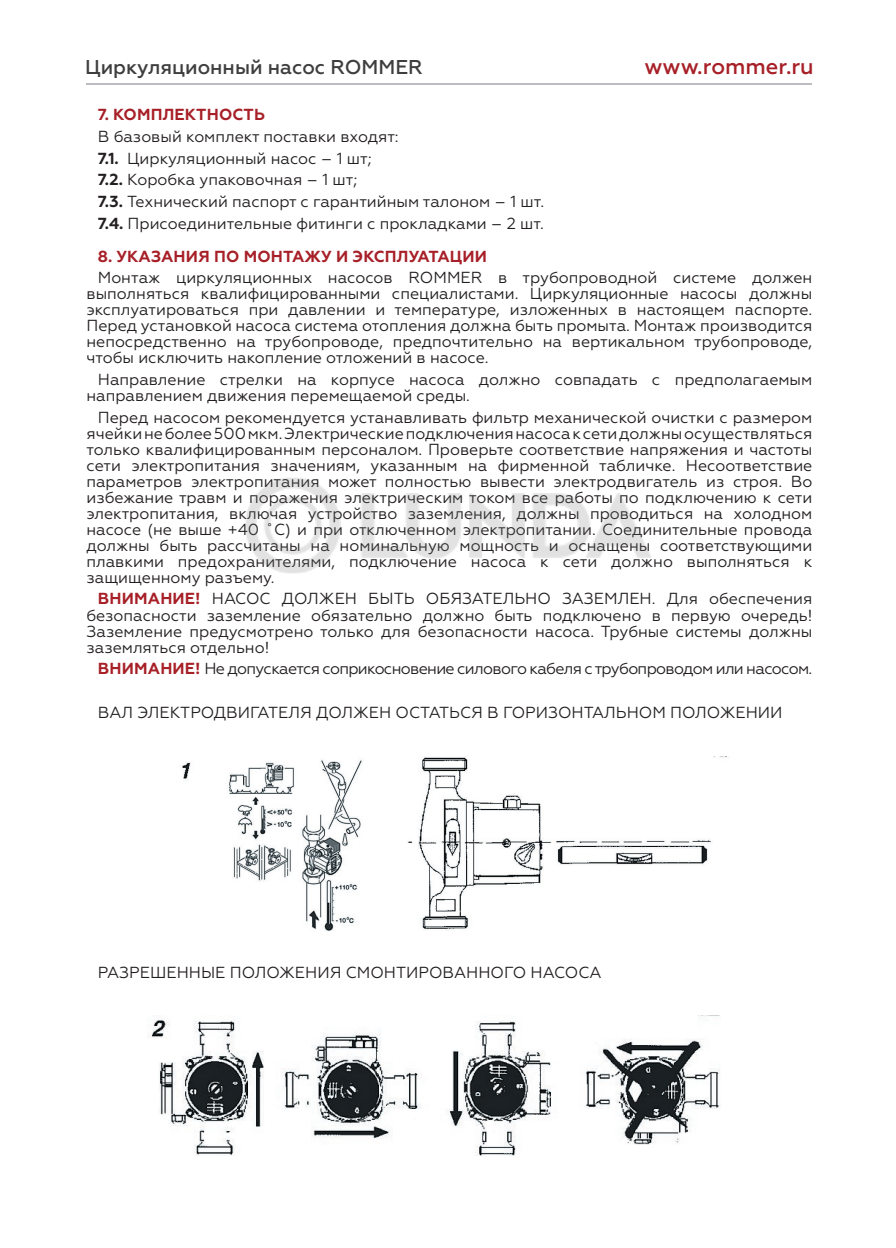
<style>
.page{position:relative;width:896px;height:1248px;background:#fff}
.page>*{position:absolute;margin:0;border:0;box-sizing:border-box;transform-origin:0 0}
.t1{font:500 22px "Geometria";color:#a71f27}
.t2{font:500 20px "Geometria";color:#3e3e3f}
.t3{font:16px/16px "Geometria";color:#231f20;text-align:justify}
.t4{font:16px "Geometria";letter-spacing:-.04em;color:#231f20}
.t5{font:700 16px "Geometria";letter-spacing:.01em;color:#a71f27}
.s1{font-weight:700}
.s2{font-weight:700;color:#a71f27}
</style>
<div class="page">
<hr style="left:86px;top:84px;width:726px;height:1px;background:#bcbdc0">
<img style="left:182px;top:756px;width:547px;height:175px">
<img style="left:151px;top:1015px;width:569px;height:141px">
<img style="left:246px;top:478px;width:405px;height:95px">
<p class="t2" style="left:85px;top:55px;width:339px">Циркуляционный насос ROMMER</p>
<h1 class="t1" style="left:644px;top:53px;width:171px">www.rommer.ru</h1>
<p class="t5" style="left:98px;top:105px;width:169px">7. КОМПЛЕКТНОСТЬ</p>
<p class="t3" style="left:98px;top:125px;width:448px;line-height:21.6px;text-align:left">В базовый комплект поставки входят:<br><span class="s1">7.1.</span> Циркуляционный насос – 1 шт;<br><span class="s1">7.2.</span> Коробка упаковочная – 1 шт;<br><span class="s1">7.3.</span> Технический паспорт с гарантийным талоном – 1 шт.<br><span class="s1">7.4.</span> Присоединительные фитинги с прокладками – 2 шт.</p>
<p class="t5" style="left:98px;top:246px;width:391px">8. УКАЗАНИЯ ПО МОНТАЖУ И ЭКСПЛУАТАЦИИ</p>
<p class="t3" style="left:86px;top:270px;width:727px;text-indent:11px">Монтаж циркуляционных насосов ROMMER в трубопроводной системе должен выполняться квалифицированными специалистами. Циркуляционные насосы должны эксплуатироваться при давлении и температуре, изложенных в настоящем паспорте.<br>Перед установкой насоса система отопления должна быть промыта. Монтаж производится непосредственно на трубопроводе, предпочтительно на вертикальном трубопроводе, чтобы исключить накопление отложений в насосе.</p>
<p class="t3" style="left:86px;top:371px;width:727px;text-indent:11px">Направление стрелки на корпусе насоса должно совпадать с предполагаемым направлением движения перемещаемой среды.</p>
<p class="t3" style="left:86px;top:409px;width:727px;text-indent:11px">Перед насосом рекомендуется устанавливать фильтр механической очистки с размером ячейки не более 500 мкм. Электрические подключения насоса к сети должны осуществляться только квалифицированным персоналом. Проверьте соответствие напряжения и частоты сети электропитания значениям, указанным на фирменной табличке. Несоответствие параметров электропитания может полностью вывести электродвигатель из строя. Во избежание травм и поражения электрическим током все работы по подключению к сети электропитания, включая устройство заземления, должны проводиться на холодном насосе (не выше +40 ˚С) и при отключенном электропитании. Соединительные провода должны быть рассчитаны на номинальную мощность и оснащены соответствующими плавкими предохранителями, подключение насоса к сети должно выполняться к защищенному разъему.</p>
<p class="t3" style="left:86px;top:591px;width:727px;text-indent:11px"><span class="s2">ВНИМАНИЕ!</span> НАСОС ДОЛЖЕН БЫТЬ ОБЯЗАТЕЛЬНО ЗАЗЕМЛЕН. Для обеспечения безопасности заземление обязательно должно быть подключено в первую очередь!<br>Заземление предусмотрено только для безопасности насоса. Трубные системы должны заземляться отдельно!</p>
<p class="t4" style="left:98px;top:659px;width:716px"><span class="s2">ВНИМАНИЕ!</span> Не допускается соприкосновение силового кабеля с трубопроводом или насосом.</p>
<p class="t3" style="left:98px;top:704px;width:686px">ВАЛ ЭЛЕКТРОДВИГАТЕЛЯ ДОЛЖЕН ОСТАТЬСЯ В ГОРИЗОНТАЛЬНОМ ПОЛОЖЕНИИ</p>
<p class="t3" style="left:98px;top:964px;width:505px">РАЗРЕШЕННЫЕ ПОЛОЖЕНИЯ СМОНТИРОВАННОГО НАСОСА</p>
</div>
